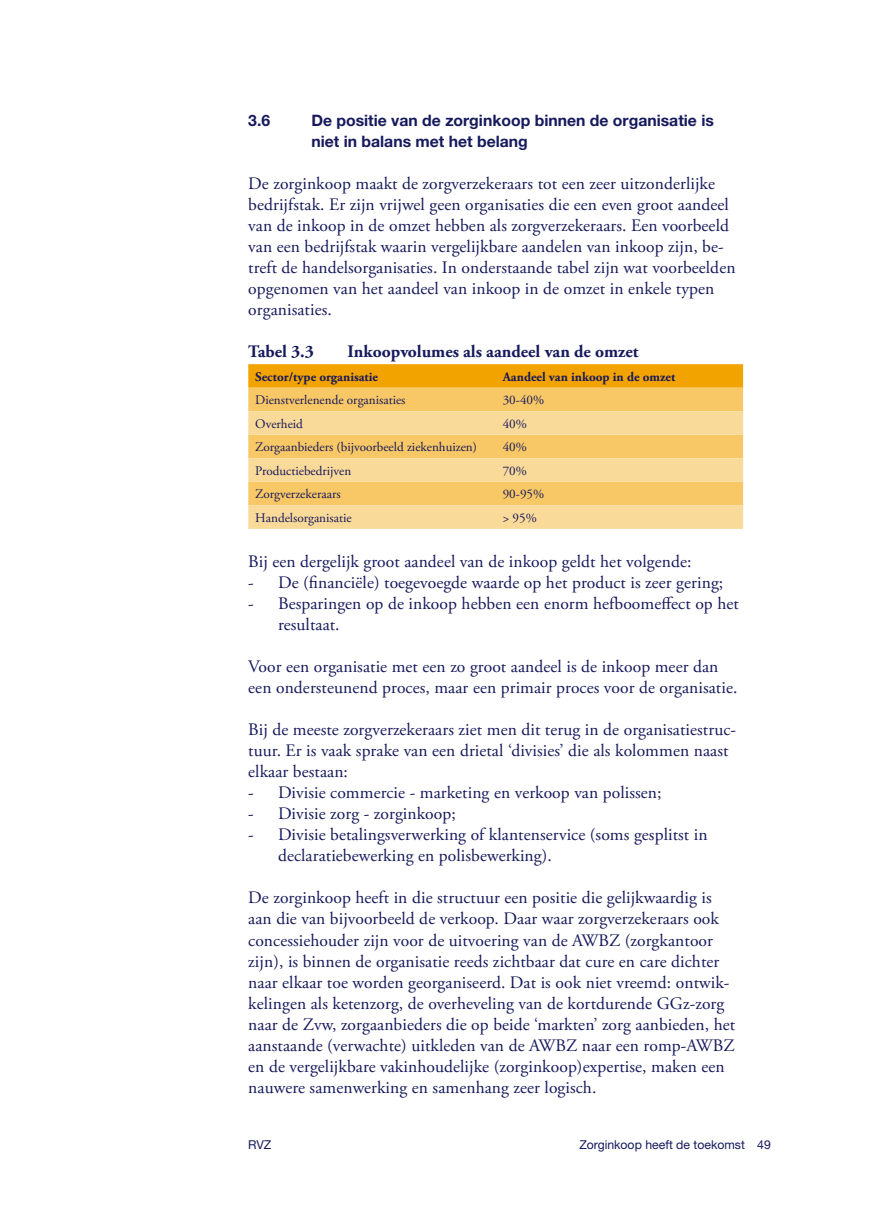
<style>
.page{position:relative;width:874px;height:1216px;background:#fff}
.page>*{position:absolute;margin:0;border:0;box-sizing:border-box;transform-origin:0 0}
.t1{font:17.5px/21px "Adobe Garamond Pro";letter-spacing:.005em;color:#16195c}
.t2{font:700 17.5px "Adobe Garamond Pro";color:#16195c}
.t3{font:700 15.75px/21px "Helvetica Neue";color:#16195c}
.t4{font:13.12px "Adobe Garamond Pro";color:#16195c}
.t5{font:700 13.12px "Adobe Garamond Pro";color:#16195c}
.t6{font:12.25px "Helvetica Neue";color:#16195c}
</style>
<div class="page">
<svg style="left:248px;top:364px;width:494px;height:24px;background:#f3a405"></svg>
<div style="left:248px;top:388px;width:494px;height:23px;background:#f8c866"></div>
<svg style="left:248px;top:411px;width:494px;height:118px;background:#f9d385"></svg>
<p class="t3" style="left:248px;top:110px;width:23px">3.6</p>
<p class="t3" style="left:311px;top:110px;width:404px">De positie van de zorginkoop binnen de organisatie is niet in balans met het belang</p>
<p class="t1" style="left:248px;top:174px;width:488px">De zorginkoop maakt de zorgverzekeraars tot een zeer uitzonderlijke bedrijfstak. Er zijn vrijwel geen organisaties die een even groot aandeel van de inkoop in de omzet hebben als zorgverzekeraars. Een voorbeeld van een bedrijfstak waarin vergelijkbare aandelen van inkoop zijn, be&shy;treft de handelsorganisaties. In onderstaande tabel zijn wat voorbeelden opgenomen van het aandeel van inkoop in de omzet in enkele typen organisaties.</p>
<p class="t2" style="left:248px;top:341px;width:67px">Tabel 3.3</p>
<p class="t2" style="left:347px;top:341px;width:292px">Inkoopvolumes als aandeel van de omzet</p>
<p class="t5" style="left:255px;top:369px;width:124px">Sector/type organisatie</p>
<p class="t5" style="left:502px;top:369px;width:174px">Aandeel van inkoop in de omzet</p>
<p class="t4" style="left:255px;top:392px;width:152px">Dienstverlenende organisaties</p>
<p class="t4" style="left:502px;top:392px;width:43px">30-40%</p>
<p class="t4" style="left:255px;top:416px;width:49px">Overheid</p>
<p class="t4" style="left:502px;top:416px;width:26px">40%</p>
<p class="t4" style="left:255px;top:439px;width:223px">Zorgaanbieders (bijvoorbeeld ziekenhuizen)</p>
<p class="t4" style="left:502px;top:439px;width:26px">40%</p>
<p class="t4" style="left:255px;top:463px;width:97px">Productiebedrijven</p>
<p class="t4" style="left:502px;top:463px;width:26px">70%</p>
<p class="t4" style="left:255px;top:486px;width:87px">Zorgverzekeraars</p>
<p class="t4" style="left:502px;top:486px;width:43px">90-95%</p>
<p class="t4" style="left:255px;top:510px;width:98px">Handelsorganisatie</p>
<p class="t4" style="left:502px;top:510px;width:36px">&gt; 95%</p>
<p class="t1" style="left:248px;top:552px;width:444px">Bij een dergelijk groot aandeel van de inkoop geldt het volgende:</p>
<p class="t1" style="left:248px;top:573px;width:476px">- De (financiële) toegevoegde waarde op het product is zeer gering;</p>
<p class="t1" style="left:278px;top:594px;width:462px;text-indent:-30px">- Besparingen op de inkoop hebben een enorm hefboomeffect op het resultaat.</p>
<p class="t1" style="left:248px;top:657px;width:490px">Voor een organisatie met een zo groot aandeel is de inkoop meer dan een ondersteunend proces, maar een primair proces voor de organisatie.</p>
<p class="t1" style="left:248px;top:720px;width:489px">Bij de meeste zorgverzekeraars ziet men dit terug in de organisatiestruc&shy;tuur. Er is vaak sprake van een drietal ‘divisies’ die als kolommen naast elkaar bestaan:</p>
<p class="t1" style="left:248px;top:783px;width:414px">- Divisie commercie - marketing en verkoop van polissen;</p>
<p class="t1" style="left:248px;top:804px;width:209px">- Divisie zorg - zorginkoop;</p>
<p class="t1" style="left:278px;top:825px;width:431px;text-indent:-30px">- Divisie betalingsverwerking of klantenservice (soms gesplitst in declaratiebewerking en polisbewerking).</p>
<p class="t1" style="left:248px;top:888px;width:488px">De zorginkoop heeft in die structuur een positie die gelijkwaardig is aan die van bijvoorbeeld de verkoop. Daar waar zorgverzekeraars ook concessiehouder zijn voor de uitvoering van de AWBZ (zorgkantoor zijn), is binnen de organisatie reeds zichtbaar dat cure en care dichter naar elkaar toe worden georganiseerd. Dat is ook niet vreemd: ontwik&shy;kelingen als ketenzorg, de overheveling van de kortdurende GGz-zorg naar de Zvw, zorgaanbieders die op beide ‘markten’ zorg aanbieden, het aanstaande (verwachte) uitkleden van de AWBZ naar een romp-AWBZ en de vergelijkbare vakinhoudelijke (zorginkoop)expertise, maken een nauwere samenwerking en samenhang zeer logisch.</p>
<p class="t6" style="left:248px;top:1136px;width:25px">RVZ</p>
<p class="t6" style="left:579px;top:1136px;width:193px">Zorginkoop heeft de toekomst 49</p>
</div>
